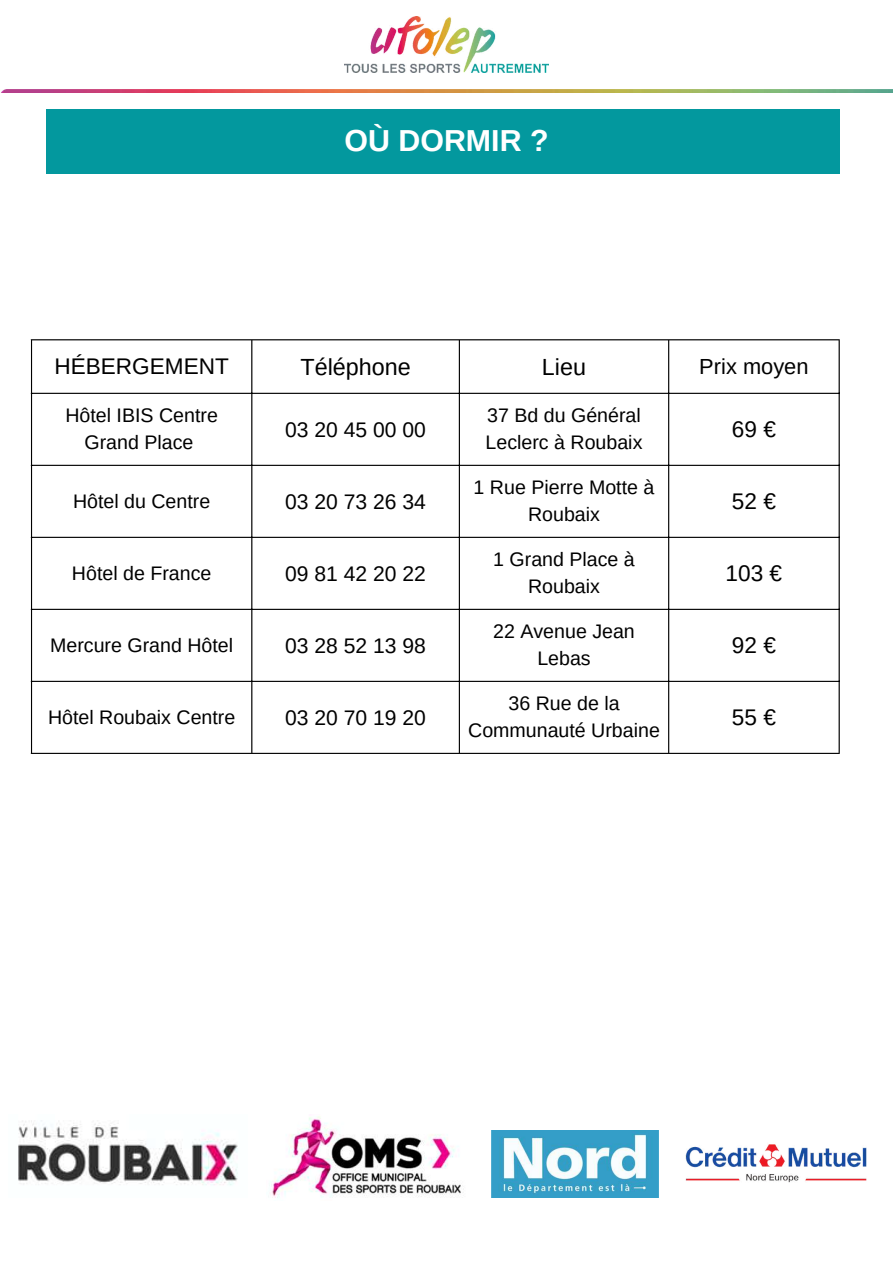
<style>
.page{position:relative;width:893px;height:1263px;background:#fff}
.page>*{position:absolute;margin:0;border:0;box-sizing:border-box;transform-origin:0 0}
.t1{font:700 30.38px "Arimo";color:#fff}
.t2{font:23.33px "Arimo";color:#000}
.t3{font:22.58px "Arimo";color:#000}
.t4{font:21.83px "Arimo";color:#000}
.t5{font:21.08px "Arimo";color:#000}
.t6{font:19.58px/27px "Arimo";color:#000;text-align:center}
</style>
<div class="page">
<div style="left:46px;top:109px;width:793px;height:64px;background:#03989e"></div>
<img style="left:345px;top:16px;width:203px;height:57px">
<img style="left:1px;top:89px;width:892px;height:3px">
<hr style="left:31px;top:340px;width:1px;height:413px;background:#000">
<hr style="left:251px;top:340px;width:1px;height:413px;background:#000">
<hr style="left:459px;top:340px;width:1px;height:413px;background:#000">
<hr style="left:668px;top:340px;width:1px;height:413px;background:#000">
<hr style="left:838px;top:340px;width:1px;height:413px;background:#000">
<hr style="left:31px;top:339px;width:808px;height:1px;background:#000">
<hr style="left:31px;top:393px;width:808px;height:1px;background:#000">
<hr style="left:31px;top:465px;width:808px;height:1px;background:#000">
<hr style="left:31px;top:537px;width:808px;height:1px;background:#000">
<hr style="left:31px;top:609px;width:808px;height:1px;background:#000">
<hr style="left:31px;top:681px;width:808px;height:1px;background:#000">
<hr style="left:31px;top:753px;width:808px;height:1px;background:#000">
<img style="left:491px;top:1130px;width:149px;height:67px">
<img style="left:640px;top:1130px;width:227px;height:68px">
<img style="left:269px;top:1116px;width:195px;height:83px">
<img style="left:18px;top:1120px;width:220px;height:66px">
<h1 class="t1" style="left:344px;top:123px;width:205px">OÙ DORMIR ?</h1>
<p class="t3" style="left:54px;top:354px;width:176px">HÉBERGEMENT</p>
<p class="t2" style="left:300px;top:354px;width:112px">Téléphone</p>
<p class="t2" style="left:542px;top:354px;width:46px">Lieu</p>
<p class="t4" style="left:699px;top:354px;width:111px">Prix moyen</p>
<p class="t6" style="left:65px;top:402px;width:154px">Hôtel IBIS Centre<br>Grand Place</p>
<p class="t6" style="left:485px;top:402px;width:158px;text-align:left">37 Bd du Général<br>Leclerc à Roubaix</p>
<p class="t3" style="left:732px;top:416px;width:45px">69 €</p>
<p class="t5" style="left:285px;top:418px;width:142px">03 20 45 00 00</p>
<p class="t6" style="left:73px;top:487px;width:139px">Hôtel du Centre</p>
<p class="t5" style="left:285px;top:490px;width:142px">03 20 73 26 34</p>
<p class="t6" style="left:473px;top:474px;width:182px">1 Rue Pierre Motte à<br>Roubaix</p>
<p class="t3" style="left:732px;top:488px;width:45px">52 €</p>
<p class="t6" style="left:72px;top:559px;width:141px">Hôtel de France</p>
<p class="t5" style="left:285px;top:562px;width:142px">09 81 42 20 22</p>
<p class="t6" style="left:493px;top:546px;width:143px">1 Grand Place à<br>Roubaix</p>
<p class="t3" style="left:725px;top:560px;width:58px">103 €</p>
<p class="t6" style="left:50px;top:631px;width:184px">Mercure Grand Hôtel</p>
<p class="t5" style="left:285px;top:634px;width:142px">03 28 52 13 98</p>
<p class="t6" style="left:493px;top:618px;width:143px">22 Avenue Jean<br>Lebas</p>
<p class="t3" style="left:732px;top:632px;width:45px">92 €</p>
<p class="t6" style="left:48px;top:703px;width:189px">Hôtel Roubaix Centre</p>
<p class="t5" style="left:285px;top:706px;width:142px">03 20 70 19 20</p>
<p class="t6" style="left:468px;top:690px;width:193px">36 Rue de la<br>Communauté Urbaine</p>
<p class="t3" style="left:732px;top:704px;width:45px">55 €</p>
</div>
